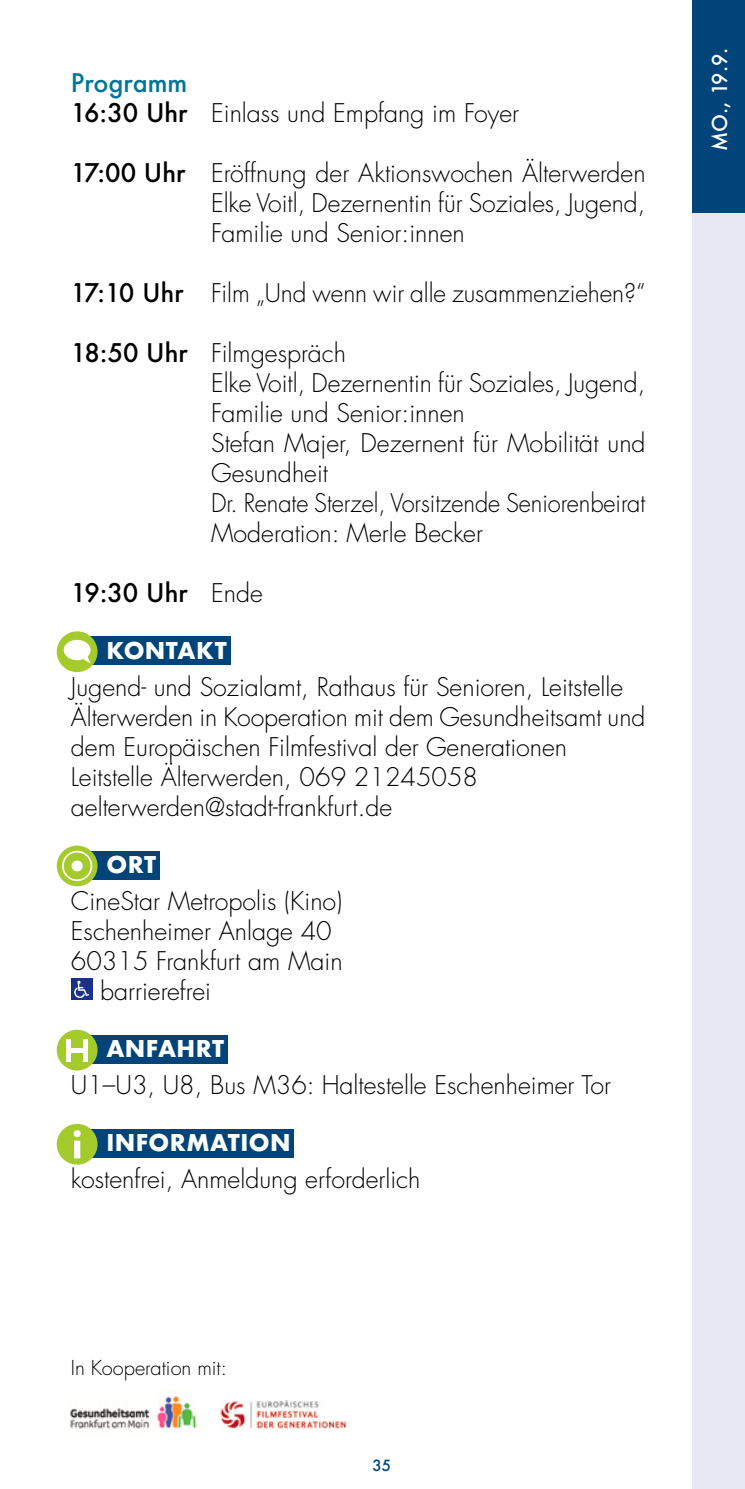
<style>
.page{position:relative;width:745px;height:1489px;background:#fff}
.page>*{position:absolute;margin:0;border:0;box-sizing:border-box;transform-origin:0 0}
.Grundschrift_ohne_Ra{font:300 25px/30px "Futura LT Pro";color:#000}
.Grundschrift_ohne_Ra-2{font:300 25px "Futura LT Pro";color:#000;scale:.95 1}
.Grundschrift_ohne_Ra-3{font:500 25px "Futura";color:#000}
.Untertitel{font:500 25px "Futura";color:#00759b}
.Schattierung{font:700 22.5px "Futura";letter-spacing:.02em;color:#fff}
.Grundschrift_ohne_Ra-4{font:300 20px "Futura LT Pro";color:#000}
.t1{font:500 20px "Futura";color:#fff}
.t2{font:500 15px "Futura";color:#004479}
.s1{font-family:"Futura";font-weight:500}
.s2{font-family:"Futura LT Pro";font-weight:300}
</style>
<div class="page">
<img style="left:71px;top:1389px;width:125px;height:41px">
<div style="left:67px;top:636px;width:163px;height:29px;background:#004479"></div>
<div style="left:67px;top:850px;width:93px;height:29px;background:#004479"></div>
<div style="left:67px;top:1034px;width:161px;height:29px;background:#004479"></div>
<div style="left:67px;top:1129px;width:227px;height:28px;background:#004479"></div>
<div style="left:71px;top:978px;width:21px;height:22px;background:#1b308a"></div>
<svg style="left:74px;top:980px;width:15px;height:18px"></svg>
<div style="left:57px;top:631px;width:40px;height:41px;background:#a5ca2c;border-radius:50%"></div>
<div style="left:64px;top:640px;width:27px;height:20px;background:#fff;border-radius:50%"></div>
<svg style="left:80px;top:652px;width:11px;height:11px"></svg>
<svg style="left:57px;top:845px;width:40px;height:41px"></svg>
<div style="left:62px;top:850px;width:30px;height:31px;border:2px solid #fff;border-radius:50%"></div>
<div style="left:71px;top:860px;width:12px;height:11px;background:#fff;border-radius:50%"></div>
<div style="left:57px;top:1029px;width:40px;height:41px;background:#a5ca2c;border-radius:50%"></div>
<hr style="left:67px;top:1038px;width:4px;height:23px;background:#fff">
<hr style="left:83px;top:1038px;width:4px;height:23px;background:#fff">
<div style="left:69px;top:1047px;width:17px;height:5px;background:#fff"></div>
<div style="left:57px;top:1123px;width:40px;height:41px;background:#a5ca2c;border-radius:50%"></div>
<svg style="left:74px;top:1130px;width:7px;height:28px"></svg>
<div style="left:692px;top:0;width:52px;height:213px;background:#004479"></div>
<div style="left:692px;top:213px;width:52px;height:212px;background:#e7e8f3"></div>
<div style="left:692px;top:425px;width:52px;height:213px;background:#e7e8f3"></div>
<div style="left:692px;top:638px;width:52px;height:212px;background:#e7e8f3"></div>
<div style="left:692px;top:850px;width:52px;height:213px;background:#e7e8f3"></div>
<div style="left:692px;top:1063px;width:52px;height:213px;background:#e7e8f3"></div>
<div style="left:692px;top:1276px;width:52px;height:212px;background:#e7e8f3"></div>
<img style="left:221px;top:1400px;width:124px;height:30px">
<p class="Untertitel" style="left:71px;top:65px;width:118px">Programm</p>
<p class="Grundschrift_ohne_Ra" style="left:71px;top:98px;width:449px"><span class="s1">16:30 Uhr</span> Einlass und Empfang im Foyer</p>
<p class="Grundschrift_ohne_Ra" style="left:211px;top:158px;width:436px;text-align:justify;text-indent:-140px"><span class="s1">17:00 Uhr</span> Eröffnung der Aktionswochen Älterwerden Elke Voitl, Dezernentin für Soziales, Jugend, Familie und Senior:innen</p>
<p class="Grundschrift_ohne_Ra" style="left:71px;top:278px;width:576px"><span class="s1">17:10 Uhr</span> Film „Und wenn wir alle zusammenziehen?“</p>
<p class="Grundschrift_ohne_Ra" style="left:71px;top:338px;width:276px"><span class="s1">18:50 Uhr</span> Filmgespräch</p>
<p class="Grundschrift_ohne_Ra" style="left:211px;top:368px;width:435px">Elke Voitl, Dezernentin für Soziales, Jugend,<br>Familie und Senior:innen</p>
<p class="Grundschrift_ohne_Ra" style="left:211px;top:428px;width:436px">Stefan Majer, Dezernent für Mobilität und<br>Gesundheit</p>
<p class="Grundschrift_ohne_Ra-2" style="left:211px;top:486px;width:458px">Dr. Renate Sterzel, Vorsitzende Seniorenbeirat</p>
<p class="Grundschrift_ohne_Ra" style="left:211px;top:518px;width:273px">Moderation: Merle Becker</p>
<p class="Grundschrift_ohne_Ra-3" style="left:71px;top:575px;width:193px">19:30 Uhr <span class="s2">Ende</span></p>
<p class="Schattierung" style="left:106px;top:634px;width:122px">KONTAKT</p>
<p class="Grundschrift_ohne_Ra" style="left:71px;top:672px;width:553px">Jugend- und Sozialamt, Rathaus für Senioren, Leitstelle</p>
<p class="Grundschrift_ohne_Ra" style="left:71px;top:702px;width:575px">Älterwerden in Kooperation mit dem Gesundheitsamt und dem Europäischen Filmfestival der Generationen</p>
<p class="Grundschrift_ohne_Ra" style="left:71px;top:762px;width:408px">Leitstelle Älterwerden, 069 21245058</p>
<p class="Grundschrift_ohne_Ra" style="left:71px;top:792px;width:322px">aelterwerden@stadt-frankfurt.de</p>
<p class="Schattierung" style="left:106px;top:848px;width:51px">ORT</p>
<p class="Grundschrift_ohne_Ra" style="left:71px;top:886px;width:273px">CineStar Metropolis (Kino)</p>
<p class="Grundschrift_ohne_Ra" style="left:71px;top:916px;width:262px">Eschenheimer Anlage 40</p>
<p class="Grundschrift_ohne_Ra" style="left:71px;top:946px;width:273px">60315 Frankfurt am Main</p>
<p class="Grundschrift_ohne_Ra" style="left:100px;top:976px;width:112px">barrierefrei</p>
<p class="Schattierung" style="left:106px;top:1032px;width:119px">ANFAHRT</p>
<p class="Grundschrift_ohne_Ra" style="left:71px;top:1070px;width:541px">U1–U3, U8, Bus M36: Haltestelle Eschenheimer Tor</p>
<p class="Schattierung" style="left:106px;top:1126px;width:185px">INFORMATION</p>
<p class="Grundschrift_ohne_Ra" style="left:71px;top:1164px;width:351px">kostenfrei, Anmeldung erforderlich</p>
<p class="t1" style="left:705px;top:151px;width:105px;rotate:-90deg">MO., 19.9.</p>
<p class="Grundschrift_ohne_Ra-4" style="left:71px;top:1354px;width:157px">In Kooperation mit:</p>
<p class="t2" style="left:372px;top:1454px;width:20px">35</p>
</div>
